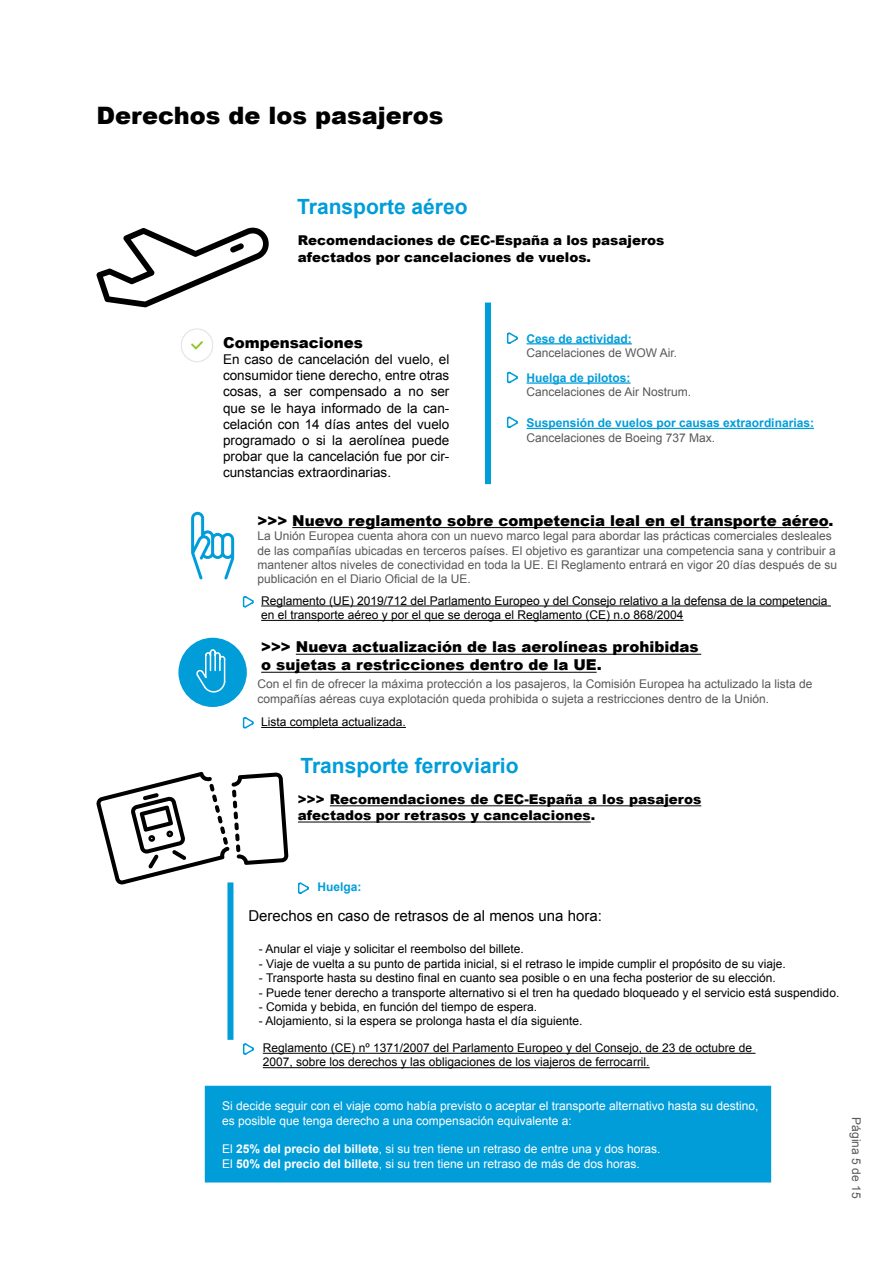
<style>
.page{position:relative;width:893px;height:1263px;background:#fff}
.page>*{position:absolute;margin:0;border:0;box-sizing:border-box;transform-origin:0 0}
.t1{font:900 24px "Arial";color:#000}
.t2{font:700 21px "Arial";color:#009dd9}
.t3{font:900 15px/18px "Arial";color:#000}
.t4{font:15px "Arial";color:#000}
.t5{font:13.5px/16.2px "Arial";color:#000;text-align:justify}
.t6{font:900 13.5px/16.2px "Arial";color:#000}
.t7{font:12px/14.4px "Arial";color:#000}
.t8{font:12px/14.4px "Arial";color:#58585a}
.t9{font:12px/14.4px "Arial";color:#fff}
.t10{font:700 12px "Arial";color:#009dd9}
.s1{font-weight:700}
</style>
<div class="page">
<div style="left:485px;top:302px;width:6px;height:182px;background:#009dd9"></div>
<svg style="left:96px;top:227px;width:173px;height:80px"></svg>
<svg style="left:506px;top:332px;width:12px;height:12px"></svg>
<svg style="left:506px;top:371px;width:12px;height:13px"></svg>
<svg style="left:506px;top:416px;width:12px;height:13px"></svg>
<img style="left:181px;top:328px;width:32px;height:34px">
<hr style="left:527px;top:382px;width:104px;height:2px;background:#009dd9">
<hr style="left:527px;top:343px;width:105px;height:1px;background:#009dd9">
<hr style="left:527px;top:428px;width:287px;height:1px;background:#009dd9">
<div style="left:205px;top:1086px;width:566px;height:96px;background:#009dd9"></div>
<svg style="left:96px;top:772px;width:193px;height:112px"></svg>
<hr style="left:330px;top:805px;width:371px;height:1px;background:#000">
<hr style="left:298px;top:822px;width:293px;height:1px;background:#000">
<div style="left:227px;top:882px;width:6px;height:158px;background:#009dd9"></div>
<svg style="left:298px;top:882px;width:11px;height:12px"></svg>
<hr style="left:292px;top:527px;width:537px;height:1px;background:#000">
<div style="left:177px;top:636px;width:71px;height:72px;background:#009dd9;border:2px solid #fff;border-radius:50%"></div>
<svg style="left:196px;top:649px;width:30px;height:44px"></svg>
<svg style="left:191px;top:512px;width:43px;height:67px"></svg>
<hr style="left:296px;top:654px;width:405px;height:1px;background:#000">
<hr style="left:261px;top:672px;width:336px;height:1px;background:#000">
<hr style="left:261px;top:605px;width:570px;height:1px;background:#000">
<hr style="left:261px;top:620px;width:422px;height:1px;background:#000">
<svg style="left:242px;top:596px;width:12px;height:12px"></svg>
<svg style="left:242px;top:717px;width:12px;height:12px"></svg>
<hr style="left:261px;top:727px;width:145px;height:1px;background:#000">
<hr style="left:263px;top:1053px;width:492px;height:1px;background:#000">
<hr style="left:263px;top:1067px;width:387px;height:1px;background:#000">
<svg style="left:243px;top:1043px;width:11px;height:12px"></svg>
<h1 class="t1" style="left:96px;top:98px;width:349px">Derechos de los pasajeros</h1>
<h2 class="t2" style="left:297px;top:192px;width:172px">Transporte aéreo</h2>
<p class="t6" style="left:298px;top:232px;width:368px">Recomendaciones de CEC-España a los pasajeros afectados por cancelaciones de vuelos.</p>
<p class="t3" style="left:223px;top:333px;width:142px">Compensaciones</p>
<p class="t5" style="left:223px;top:351px;width:228px">En caso de cancelación del vuelo, el consumidor tiene derecho, entre otras cosas, a ser compensado a no ser que se le haya informado de la can&shy;celación con 14 días antes del vuelo programado o si la aerolínea puede probar que la cancelación fue por cir&shy;cunstancias extraordinarias.</p>
<p class="t10" style="left:527px;top:330px;width:107px">Cese de actividad:</p>
<p class="t8" style="left:527px;top:345px;width:152px">Cancelaciones de WOW Air.</p>
<p class="t10" style="left:527px;top:369px;width:106px">Huelga de pilotos:</p>
<p class="t8" style="left:527px;top:385px;width:166px">Cancelaciones de Air Nostrum.</p>
<p class="t10" style="left:527px;top:414px;width:289px">Suspensión de vuelos por causas extraordinarias:</p>
<p class="t8" style="left:527px;top:430px;width:190px">Cancelaciones de Boeing 737 Max.</p>
<p class="t3" style="left:258px;top:511px;width:577px">&gt;&gt;&gt; Nuevo reglamento sobre competencia leal en el transporte aéreo.</p>
<p class="t8" style="left:258px;top:529px;width:581px">La Unión Europea cuenta ahora con un nuevo marco legal para abordar las prácticas comerciales desleales de las compañías ubicadas en terceros países. El objetivo es garantizar una competencia sana y contribuir a mantener altos niveles de conectividad en toda la UE. El Reglamento entrará en vigor 20 días después de su publicación en el Diario Oficial de la UE.</p>
<p class="t7" style="left:261px;top:593px;width:568px">Reglamento (UE) 2019/712 del Parlamento Europeo y del Consejo relativo a la defensa de la competencia en el transporte aéreo y por el que se deroga el Reglamento (CE) n.o 868/2004</p>
<p class="t3" style="left:261px;top:637px;width:439px">&gt;&gt;&gt; Nueva actualización de las aerolíneas prohibidas o sujetas a restricciones dentro de la UE.</p>
<p class="t8" style="left:258px;top:677px;width:556px">Con el fin de ofrecer la máxima protección a los pasajeros, la Comisión Europea ha actulizado la lista de compañías aéreas cuya explotación queda prohibida o sujeta a restricciones dentro de la Unión.</p>
<p class="t7" style="left:261px;top:715px;width:146px">Lista completa actualizada.</p>
<h2 class="t2" style="left:300px;top:750px;width:220px">Transporte ferroviario</h2>
<p class="t6" style="left:298px;top:791px;width:405px">&gt;&gt;&gt; Recomendaciones de CEC-España a los pasajeros afectados por retrasos y cancelaciones.</p>
<p class="t10" style="left:318px;top:878px;width:46px">Huelga:</p>
<p class="t4" style="left:248px;top:905px;width:355px">Derechos en caso de retrasos de al menos una hora:</p>
<p class="t7" style="left:259px;top:942px;width:266px">- Anular el viaje y solicitar el reembolso del billete.</p>
<p class="t7" style="left:259px;top:956px;width:528px">- Viaje de vuelta a su punto de partida inicial, si el retraso le impide cumplir el propósito de su viaje.</p>
<p class="t7" style="left:259px;top:970px;width:518px">- Transporte hasta su destino final en cuanto sea posible o en una fecha posterior de su elección.</p>
<p class="t7" style="left:259px;top:985px;width:582px">- Puede tener derecho a transporte alternativo si el tren ha quedado bloqueado y el servicio está suspendido.</p>
<p class="t7" style="left:259px;top:999px;width:280px">- Comida y bebida, en función del tiempo de espera.</p>
<p class="t7" style="left:259px;top:1014px;width:325px">- Alojamiento, si la espera se prolonga hasta el día siguiente.</p>
<p class="t7" style="left:263px;top:1040px;width:491px">Reglamento (CE) nº 1371/2007 del Parlamento Europeo y del Consejo, de 23 de octubre de<br>2007, sobre los derechos y las obligaciones de los viajeros de ferrocarril.</p>
<p class="t9" style="left:222px;top:1099px;width:538px">Si decide seguir con el viaje como había previsto o aceptar el transporte alternativo hasta su destino, es posible que tenga derecho a una compensación equivalente a:</p>
<p class="t9" style="left:222px;top:1142px;width:440px">El <span class="s1">25% del precio del billete</span>, si su tren tiene un retraso de entre una y dos horas.<br>El <span class="s1">50% del precio del billete</span>, si su tren tiene un retraso de más de dos horas.</p>
<p class="t8" style="left:864px;top:1117px;width:82px;rotate:90deg">Página 5 de 15</p>
</div>
